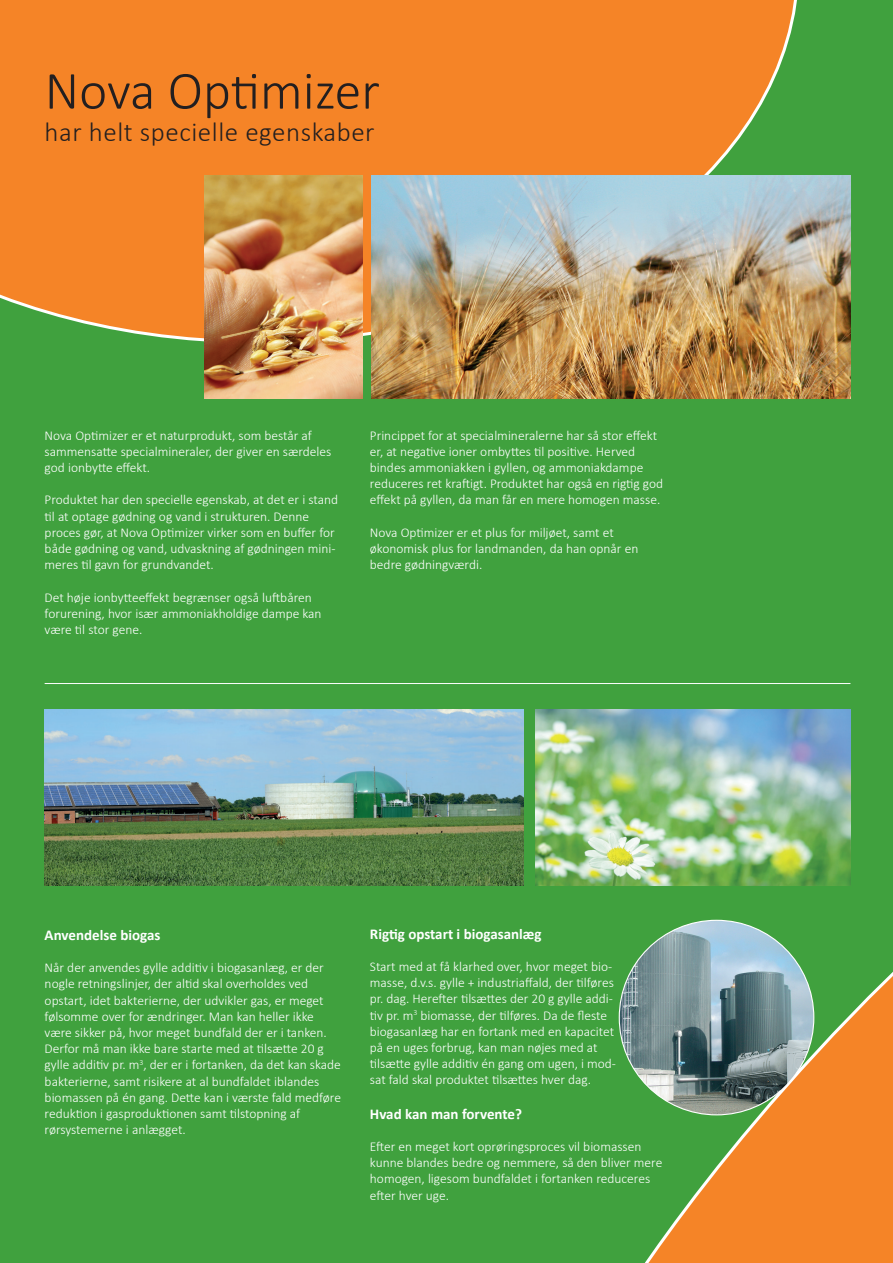
<style>
.page{position:relative;width:893px;height:1263px;background:#40a13e}
.page>*{position:absolute;margin:0;border:0;box-sizing:border-box;transform-origin:0 0}
.t1{font:300 54px "Calibri";color:#231f20}
.t2{font:300 27px "Calibri";letter-spacing:.02em;color:#231f20}
.t3{font:700 15px "Calibri";color:#fff}
.t4{font:300 13.5px/16.2px "Calibri";color:#fff}
</style>
<div class="page">
<div style="left:0;top:0;width:799px;height:343px;background:#f58427"></div>
<img style="left:371px;top:176px;width:479px;height:222px">
<img style="left:204px;top:176px;width:158px;height:222px">
<svg style="left:618px;top:683px;width:275px;height:580px"></svg>
<img style="left:619px;top:920px;width:195px;height:195px;border-radius:97px">
<hr style="left:45px;top:683px;width:805px;height:1px;background:#fff">
<img style="left:45px;top:709px;width:479px;height:177px">
<img style="left:536px;top:709px;width:314px;height:177px">
<p class="t1" style="left:45px;top:57px;width:337px">Nova Optimizer</p>
<p class="t2" style="left:45px;top:115px;width:331px">har helt specielle egenskaber</p>
<p class="t4" style="left:45px;top:427px;width:269px">Nova Optimizer er et naturprodukt, som består af</p>
<p class="t4" style="left:45px;top:443px;width:288px">sammensatte specialmineraler, der giver en særdeles god ionbytte effekt.</p>
<p class="t4" style="left:45px;top:492px;width:295px">Produktet har den specielle egenskab, at det er i stand til at optage gødning og vand i strukturen. Denne proces gør, at Nova Optimizer virker som en buffer for både gødning og vand, udvaskning af gødningen mini&shy;meres til gavn for grundvandet.</p>
<p class="t4" style="left:45px;top:589px;width:269px">Det høje ionbytteeffekt begrænser også luftbåren</p>
<p class="t4" style="left:45px;top:605px;width:278px">forurening, hvor især ammoniakholdige dampe kan være til stor gene.</p>
<p class="t4" style="left:370px;top:427px;width:295px">Princippet for at specialmineralerne har så stor effekt er, at negative ioner ombyttes til positive. Herved bindes ammoniakken i gyllen, og ammoniakdampe reduceres ret kraftigt. Produktet har også en rigtig god effekt på gyllen, da man får en mere homogen masse.</p>
<p class="t4" style="left:370px;top:524px;width:245px">Nova Optimizer er et plus for miljøet, samt et</p>
<p class="t4" style="left:370px;top:540px;width:270px">økonomisk plus for landmanden, da han opnår en bedre gødningværdi.</p>
<p class="t3" style="left:45px;top:925px;width:117px">Anvendelse biogas</p>
<p class="t4" style="left:45px;top:959px;width:298px">Når der anvendes gylle additiv i biogasanlæg, er der nogle retningslinjer, der altid skal overholdes ved opstart, idet bakterierne, der udvikler gas, er meget følsomme over for ændringer. Man kan heller ikke være sikker på, hvor meget bundfald der er i tanken.<br>Derfor må man ikke bare starte med at tilsætte 20 g gylle additiv pr. m<sup>3</sup>, der er i fortanken, da det kan skade bakterierne, samt risikere at al bundfaldet iblandes biomassen på én gang. Dette kan i værste fald medføre reduktion i gasproduktionen samt tilstopning af</p>
<p class="t4" style="left:45px;top:1121px;width:143px">rørsystemerne i anlægget.</p>
<p class="t3" style="left:370px;top:924px;width:173px">Rigtig opstart i biogasanlæg</p>
<p class="t4" style="left:370px;top:958px;width:247px">Start med at få klarhed over, hvor meget bio&shy;masse, d.v.s. gylle + industriaffald, der tilføres pr. dag. Herefter tilsættes der 20 g gylle addi&shy;tiv pr. m<sup>3</sup> biomasse, der tilføres. Da de fleste biogasanlæg har en fortank med en kapacitet på en uges forbrug, kan man nøjes med at tilsætte gylle additiv én gang om ugen, i mod&shy;sat fald skal produktet tilsættes hver dag.</p>
<p class="t3" style="left:370px;top:1104px;width:154px">Hvad kan man forvente?</p>
<p class="t4" style="left:370px;top:1138px;width:294px">Efter en meget kort oprøringsproces vil biomassen kunne blandes bedre og nemmere, så den bliver mere homogen, ligesom bundfaldet i fortanken reduceres efter hver uge.</p>
</div>
